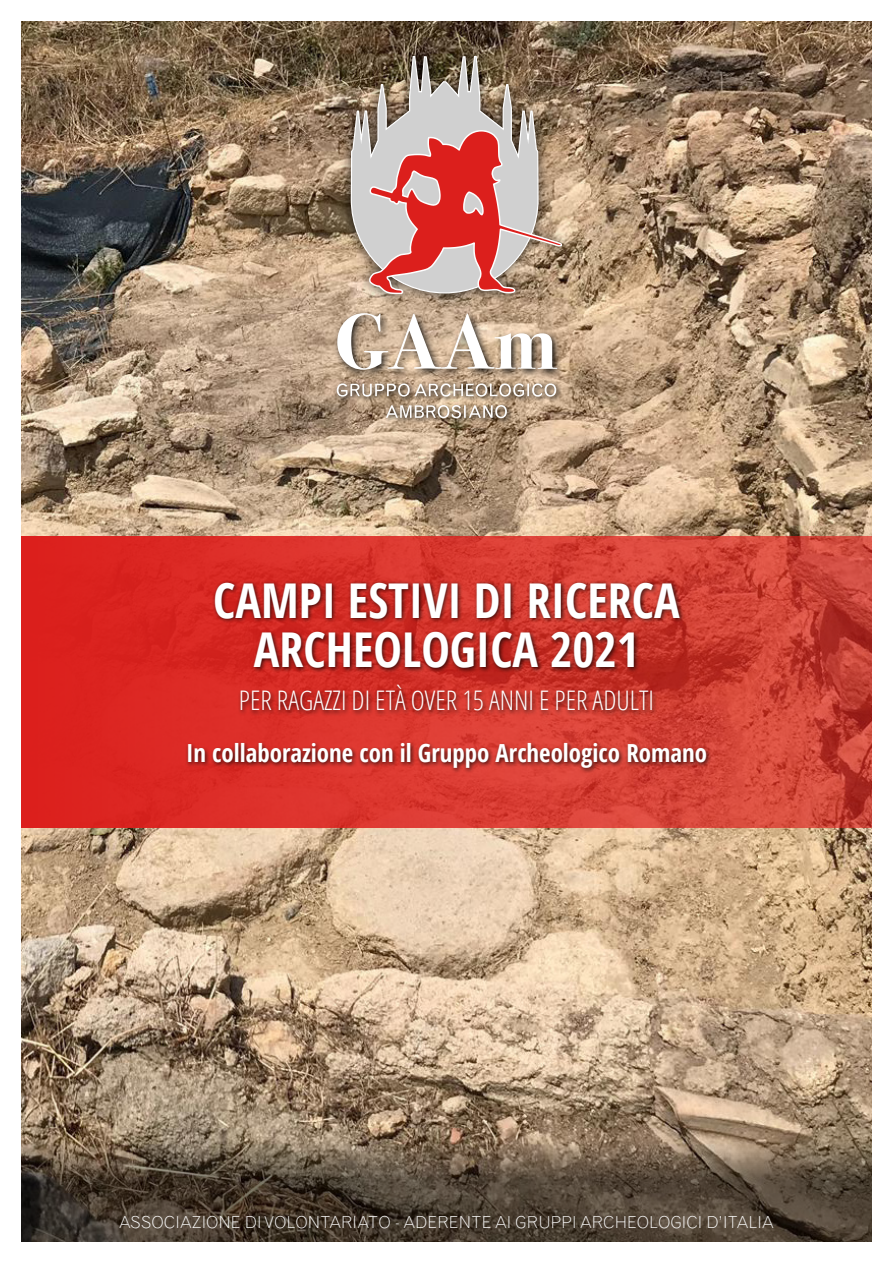
<style>
.page{position:relative;width:893px;height:1263px;background:#fff}
.page>*{position:absolute;margin:0;border:0;box-sizing:border-box;transform-origin:0 0}
.t1{font:700 condensed 48px/49.5px "Open Sans";color:#fff;text-align:center}
.t2{font:300 condensed 27px "Open Sans";color:#fff}
.t3{font:700 condensed 24.9px "Open Sans";color:#fff}
.t4{font:300 16.5px "Grotesque";color:#fff}
</style>
<div class="page">
<img style="left:21px;top:21px;width:851px;height:1119px">
<svg style="left:21px;top:1140px;width:851px;height:102px;background:#584a3c"></svg>
<svg style="left:21px;top:536px;width:851px;height:291px;background:#d4352d"></svg>
<div style="left:334px;top:381px;width:228px;height:43px;background:#000;opacity:.9"></div>
<svg style="left:386px;top:405px;width:121px;height:13px"></svg>
<svg style="left:337px;top:383px;width:219px;height:14px"></svg>
<div style="left:339px;top:45px;width:234px;height:260px;background:#000;opacity:.75"></div>
<svg style="left:351px;top:57px;width:212px;height:246px;background:#bc8d83"></svg>
<div style="left:333px;top:309px;width:233px;height:70px;background:#000;opacity:.9"></div>
<svg style="left:337px;top:313px;width:220px;height:57px"></svg>
<div style="left:185px;top:580px;width:527px;height:194px;background:#000;opacity:.75"></div>
<h1 class="t1" style="left:213px;top:574px;width:468px">CAMPI ESTIVI DI RICERCA<br>ARCHEOLOGICA 2021</h1>
<h2 class="t2" style="left:239px;top:682px;width:417px">PER RAGAZZI DI ETÀ OVER 15 ANNI E PER ADULTI</h2>
<h3 class="t3" style="left:186px;top:735px;width:522px">In collaborazione con il Gruppo Archeologico Romano</h3>
<p class="t4" style="left:119px;top:1212px;width:657px">ASSOCIAZIONE DI VOLONTARIATO - ADERENTE AI GRUPPI ARCHEOLOGICI D’ITALIA</p>
</div>
